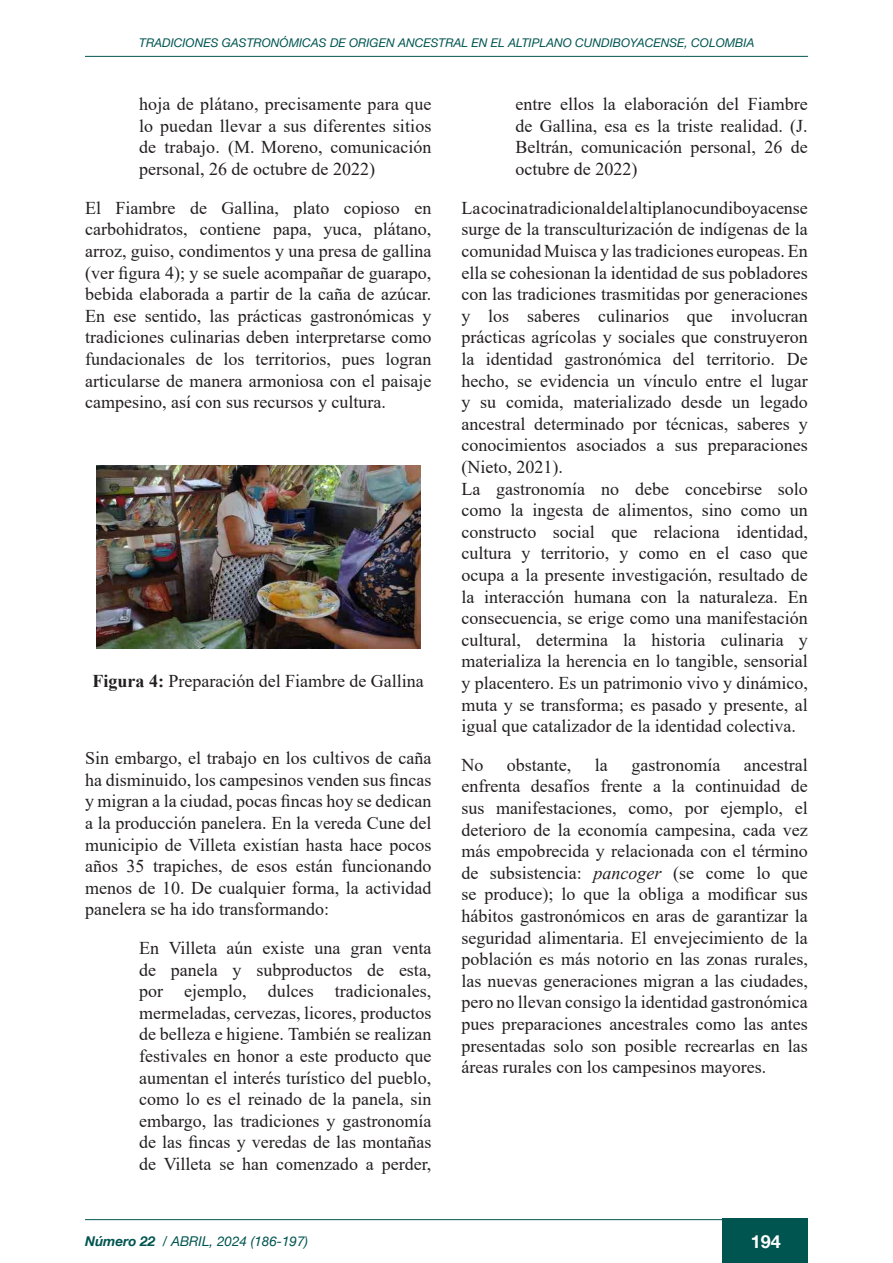
<style>
.page{position:relative;width:893px;height:1263px;background:#fff}
.page>*{position:absolute;margin:0;border:0;box-sizing:border-box;transform-origin:0 0}
.Body_Text{font:18px/21.6px "Times New Roman";color:#231f20;text-align:justify}
.t1{font:700 18px "Helvetica Neue LT Com";color:#fff}
.t2{font:italic 13.5px "Helvetica Neue LT Com";color:#005551}
.t3{font:italic 12px "Helvetica Neue LT Com";color:#005551}
.s1{font-weight:700}
.s2{font-style:italic}
</style>
<div class="page">
<hr style="left:85px;top:56px;width:723px;height:1px;background:#005551">
<div style="left:723px;top:1219px;width:85px;height:44px;background:#005551"></div>
<hr style="left:85px;top:1219px;width:723px;height:1px;background:#005551">
<img style="left:96px;top:465px;width:324px;height:183px">
<p class="t3" style="left:139px;top:35px;width:617px">TRADICIONES GASTRONÓMICAS DE ORIGEN ANCESTRAL EN EL ALTIPLANO CUNDIBOYACENSE, COLOMBIA</p>
<p class="Body_Text" style="left:139px;top:93px;width:294px">hoja de plátano, precisamente para que lo puedan llevar a sus diferentes sitios de trabajo. (M. Moreno, comunicación personal, 26 de octubre de 2022)</p>
<p class="Body_Text" style="left:85px;top:196px;width:348px">El Fiambre de Gallina, plato copioso en carbohidratos, contiene papa, yuca, plátano, arroz, guiso, condimentos y una presa de gallina (ver figura 4); y se suele acompañar de guarapo, bebida elaborada a partir de la caña de azúcar.<br>En ese sentido, las prácticas gastronómicas y tradiciones culinarias deben interpretarse como fundacionales de los territorios, pues logran articularse de manera armoniosa con el paisaje campesino, así con sus recursos y cultura.</p>
<p class="Body_Text" style="left:93px;top:669px;width:333px"><span class="s1">Figura 4:</span> Preparación del Fiambre de Gallina</p>
<p class="Body_Text" style="left:85px;top:747px;width:348px">Sin embargo, el trabajo en los cultivos de caña ha disminuido, los campesinos venden sus fincas y migran a la ciudad, pocas fincas hoy se dedican a la producción panelera. En la vereda Cune del municipio de Villeta existían hasta hace pocos años 35 trapiches, de esos están funcionando menos de 10. De cualquier forma, la actividad panelera se ha ido transformando:</p>
<p class="Body_Text" style="left:139px;top:936px;width:294px">En Villeta aún existe una gran venta de panela y subproductos de esta, por ejemplo, dulces tradicionales, mermeladas, cervezas, licores, productos de belleza e higiene. También se realizan festivales en honor a este producto que aumentan el interés turístico del pueblo, como lo es el reinado de la panela, sin embargo, las tradiciones y gastronomía de las fincas y veredas de las montañas de Villeta se han comenzado a perder,</p>
<p class="Body_Text" style="left:515px;top:93px;width:294px">entre ellos la elaboración del Fiambre de Gallina, esa es la triste realidad. (J.<br>Beltrán, comunicación personal, 26 de octubre de 2022)</p>
<p class="Body_Text" style="left:461px;top:196px;width:348px">La cocina tradicional del altiplano cundiboyacense surge de la transculturización de indígenas de la comunidad Muisca y las tradiciones europeas. En ella se cohesionan la identidad de sus pobladores con las tradiciones trasmitidas por generaciones y los saberes culinarios que involucran prácticas agrícolas y sociales que construyeron la identidad gastronómica del territorio. De hecho, se evidencia un vínculo entre el lugar y su comida, materializado desde un legado ancestral determinado por técnicas, saberes y conocimientos asociados a sus preparaciones (Nieto, 2021).</p>
<p class="Body_Text" style="left:461px;top:477px;width:348px">La gastronomía no debe concebirse solo como la ingesta de alimentos, sino como un constructo social que relaciona identidad, cultura y territorio, y como en el caso que ocupa a la presente investigación, resultado de la interacción humana con la naturaleza. En consecuencia, se erige como una manifestación cultural, determina la historia culinaria y materializa la herencia en lo tangible, sensorial y placentero. Es un patrimonio vivo y dinámico, muta y se transforma; es pasado y presente, al igual que catalizador de la identidad colectiva.</p>
<p class="Body_Text" style="left:461px;top:753px;width:23px">No</p>
<p class="Body_Text" style="left:507px;top:753px;width:66px">obstante,</p>
<p class="Body_Text" style="left:595px;top:753px;width:14px">la</p>
<p class="Body_Text" style="left:631px;top:753px;width:90px">gastronomía</p>
<p class="Body_Text" style="left:461px;top:753px;width:348px;text-indent:283px">ancestral enfrenta desafíos frente a la continuidad de sus manifestaciones, como, por ejemplo, el deterioro de la economía campesina, cada vez más empobrecida y relacionada con el término de subsistencia: <span class="s2">pancoger</span> (se come lo que se produce); lo que la obliga a modificar sus hábitos gastronómicos en aras de garantizar la seguridad alimentaria. El envejecimiento de la población es más notorio en las zonas rurales, las nuevas generaciones migran a las ciudades, pero no llevan consigo la identidad gastronómica pues preparaciones ancestrales como las antes presentadas solo son posible recrearlas en las áreas rurales con los campesinos mayores.</p>
<p class="t2" style="left:85px;top:1233px;width:225px"><span class="s1">Número 22</span> / ABRIL, 2024 (186-197)</p>
<p class="t1" style="left:751px;top:1230px;width:32px">194</p>
</div>
